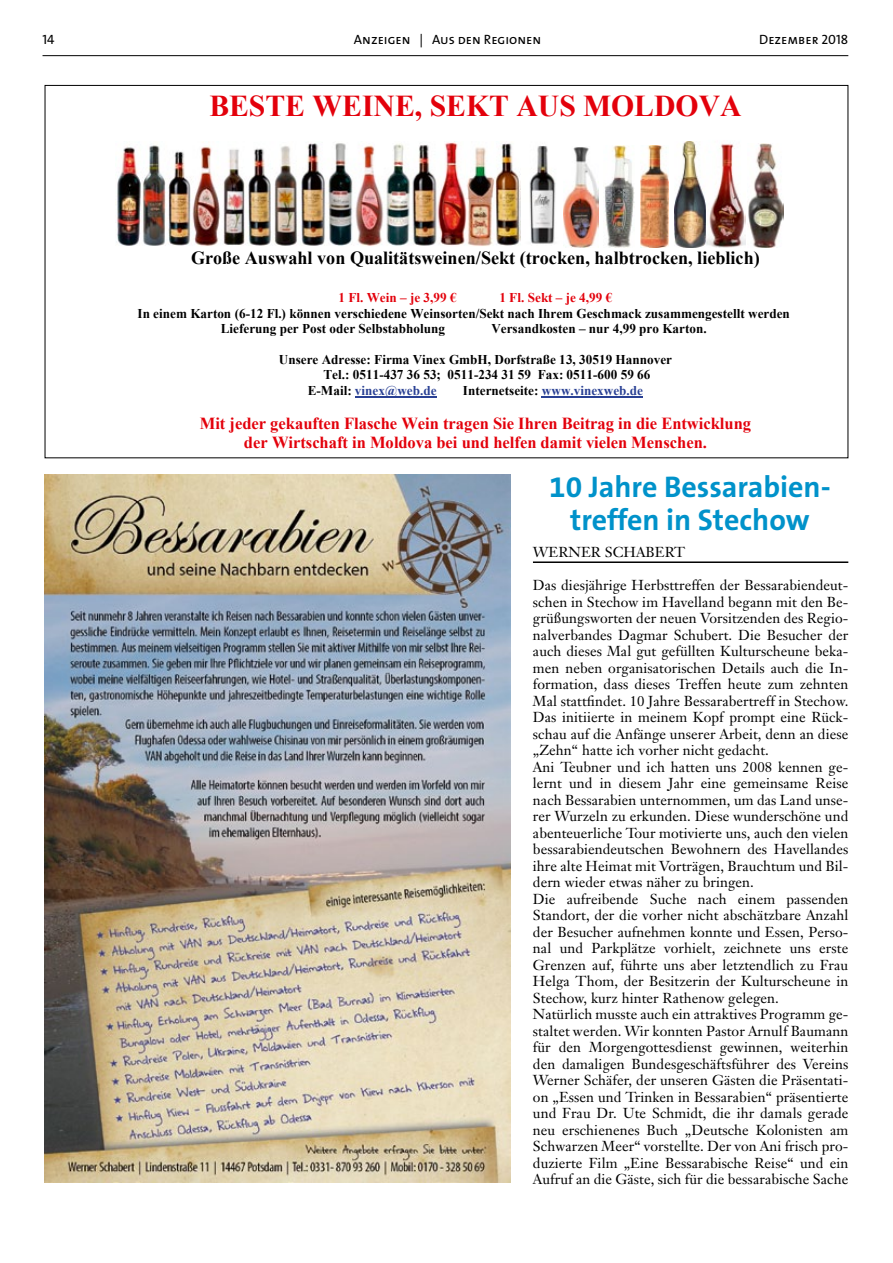
<style>
.page{position:relative;width:893px;height:1263px;background:#fff}
.page>*{position:absolute;margin:0;border:0;box-sizing:border-box;transform-origin:0 0}
.t1{font:30.3px "Times New Roman";color:#e3000b}
.t2{font:700 30px/33px "The Sans B7";color:#0092ca;text-align:center}
.t3{font:18.45px "Times New Roman";color:#000}
.t4{font:16.8px/19.4px "Times New Roman";color:#e3000b;text-align:center}
.t5{font:14.25px/16.5px "Janson Text";letter-spacing:.005em;color:#000}
.t6{font:13.5px "The Sans Caps";color:#000}
.t7{font:13.35px/15.5px "Times New Roman";color:#000}
.t8{font:13.35px "Times New Roman";color:#294094}
.t9{font:13.35px "Times New Roman";color:#e3000b}
.s1{color:#000}
</style>
<div class="page">
<hr style="left:43px;top:55px;width:805px;height:1px;background:#000">
<img style="left:45px;top:475px;width:465px;height:708px">
<hr style="left:533px;top:561px;width:315px;height:2px;background:#000">
<hr style="left:355px;top:396px;width:82px;height:2px;background:#294094">
<hr style="left:542px;top:396px;width:101px;height:2px;background:#294094">
<img style="left:116px;top:142px;width:405px;height:104px">
<img style="left:529px;top:146px;width:27px;height:98px">
<img style="left:564px;top:147px;width:34px;height:100px">
<img style="left:604px;top:146px;width:30px;height:101px">
<img style="left:640px;top:146px;width:28px;height:101px">
<img style="left:674px;top:142px;width:31px;height:105px">
<img style="left:706px;top:143px;width:39px;height:104px">
<img style="left:748px;top:144px;width:36px;height:103px">
<p class="t6" style="left:43px;top:28px;width:14px">14</p>
<p class="t6" style="left:354px;top:28px;width:189px">Anzeigen | Aus den Regionen</p>
<p class="t6" style="left:759px;top:28px;width:91px">Dezember 2018</p>
<h1 class="t1" style="left:209px;top:84px;width:534px">BESTE WEINE, SEKT AUS MOLDOVA</h1>
<p class="t3" style="left:191px;top:245px;width:570px">Große Auswahl von Qualitätsweinen/Sekt (trocken, halbtrocken, lieblich)</p>
<p class="t9" style="left:339px;top:288px;width:120px">1 Fl. Wein – je 3,99 €</p>
<p class="t9" style="left:499px;top:288px;width:114px">1 Fl. Sekt – je 4,99 €</p>
<p class="t7" style="left:221px;top:305px;width:571px;text-indent:-83px">In einem Karton (6-12 Fl.) können verschiedene Weinsorten/Sekt nach Ihrem Geschmack zusammengestellt werden<br>Lieferung per Post oder Selbstabholung</p>
<p class="t7" style="left:491px;top:320px;width:217px">Versandkosten – nur 4,99 pro Karton.</p>
<p class="t7" style="left:279px;top:351px;width:395px">Unsere Adresse: Firma Vinex GmbH, Dorfstraße 13, 30519 Hannover</p>
<p class="t7" style="left:323px;top:367px;width:328px">Tel.: 0511-437 36 53; 0511-234 31 59 Fax: 0511-600 59 66</p>
<p class="t8" style="left:308px;top:381px;width:130px"><span class="s1">E-Mail:</span> vinex@web.de</p>
<p class="t8" style="left:463px;top:381px;width:182px"><span class="s1">Internetseite:</span> www.vinexweb.de</p>
<p class="t4" style="left:200px;top:413px;width:553px">Mit jeder gekauften Flasche Wein tragen Sie Ihren Beitrag in die Entwicklung der Wirtschaft in Moldova bei und helfen damit vielen Menschen.</p>
<h2 class="t2" style="left:549px;top:471px;width:280px">10 Jahre Bessarabien&shy;treffen in Stechow</h2>
<p class="t5" style="left:533px;top:544px;width:92px">Werner Schabert</p>
<p class="t5" style="left:533px;top:577px;width:317px">Das diesjährige Herbsttreffen der Bessarabiendeut&shy;schen in Stechow im Havelland begann mit den Be&shy;grüßungsworten der neuen Vorsitzenden des Regio&shy;nalverbandes Dagmar Schubert. Die Besucher der auch dieses Mal gut gefüllten Kulturscheune beka&shy;men neben organisatorischen Details auch die In&shy;formation, dass dieses Treffen heute zum zehnten Mal stattfindet. 10 Jahre Bessarabertreff in Stechow.<br>Das initiierte in meinem Kopf prompt eine Rück&shy;schau auf die Anfänge unserer Arbeit, denn an diese „Zehn“ hatte ich vorher nicht gedacht.<br>Ani Teubner und ich hatten uns 2008 kennen ge&shy;lernt und in diesem Jahr eine gemeinsame Reise nach Bessarabien unternommen, um das Land unse&shy;rer Wurzeln zu erkunden. Diese wunderschöne und abenteuerliche Tour motivierte uns, auch den vielen bessarabiendeutschen Bewohnern des Havellandes ihre alte Heimat mit Vorträgen, Brauchtum und Bil&shy;dern wieder etwas näher zu bringen.<br>Die aufreibende Suche nach einem passenden Standort, der die vorher nicht abschätzbare Anzahl der Besucher aufnehmen konnte und Essen, Perso&shy;nal und Parkplätze vorhielt, zeichnete uns erste Grenzen auf, führte uns aber letztendlich zu Frau Helga Thom, der Besitzerin der Kulturscheune in Stechow, kurz hinter Rathenow gelegen.<br>Natürlich musste auch ein attraktives Programm ge&shy;staltet werden. Wir konnten Pastor Arnulf Baumann für den Morgengottesdienst gewinnen, weiterhin den damaligen Bundesgeschäftsführer des Vereins Werner Schäfer, der unseren Gästen die Präsentati&shy;on „Essen und Trinken in Bessarabien“ präsentierte und Frau Dr. Ute Schmidt, die ihr damals gerade neu erschienenes Buch „Deutsche Kolonisten am Schwarzen Meer“ vorstellte. Der von Ani frisch pro&shy;duzierte Film „Eine Bessarabische Reise“ und ein Aufruf an die Gäste, sich für die bessarabische Sache</p>
</div>
